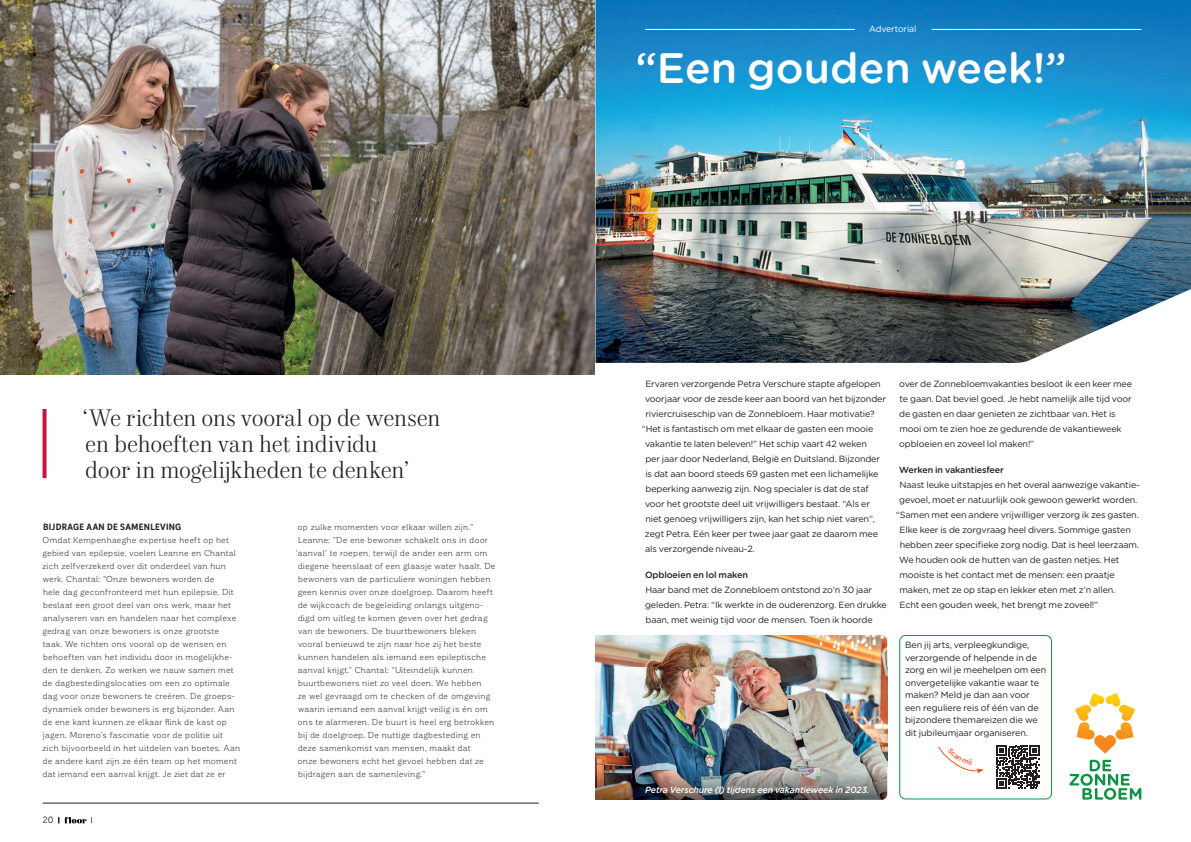
<style>
.page{position:relative;width:1191px;height:842px;background:#fff}
.page>*{position:absolute;margin:0;border:0;box-sizing:border-box;transform-origin:0 0}
.t1{font:500 42.5px "Gotham Rounded";color:#fff}
.t2{font:300 24px/26px "Mort Modern 07";letter-spacing:-.015em;color:#231f20}
.t3{font:9px/12.5px "Gotham Rounded";letter-spacing:-.015em;color:#231f20}
.t4{font:italic 500 9px "Gotham Rounded";letter-spacing:-.01em;color:#fff}
.t5{font:500 9px "Gotham Rounded";letter-spacing:-.015em;color:#231f20}
.t6{font:700 9px "Corporative Sans Cnd TAB";letter-spacing:.03em;color:#231f20}
.t7{font:9px "Gotham Rounded";letter-spacing:-.01em;color:#fff}
.t8{font:9px "Corporative Sans TAB";color:#231f20}
.t9{font:8.5px/13px "Corporative TAB";letter-spacing:.02em;color:#231f20}
</style>
<div class="page">
<svg style="left:59px;top:817px;width:28px;height:6px"></svg>
<hr style="left:43px;top:803px;width:496px;height:1px;background:#231f20">
<svg style="left:43px;top:409px;width:4px;height:69px"></svg>
<img style="left:0;top:0;width:595px;height:374px">
<img style="left:595px;top:0;width:596px;height:363px">
<hr style="left:645px;top:29px;width:210px;height:1px;background:#fff">
<hr style="left:931px;top:29px;width:210px;height:1px;background:#fff">
<svg style="left:1074px;top:693px;width:61px;height:61px"></svg>
<svg style="left:1069px;top:760px;width:72px;height:40px"></svg>
<div style="left:899px;top:635px;width:153px;height:164px;border:1px solid #0d9344;border-radius:6px"></div>
<svg style="left:996px;top:745px;width:43px;height:43px"></svg>
<img style="left:595px;top:635px;width:292px;height:165px">
<svg style="left:938px;top:746px;width:46px;height:28px"></svg>
<h2 class="t2" style="left:82px;top:406px;width:360px">‘We richten ons vooral op de wensen en behoeften van het individu<br>door in mogelijkheden te denken’</h2>
<p class="t6" style="left:43px;top:522px;width:140px">BIJDRAGE AAN DE SAMENLEVING</p>
<p class="t9" style="left:43px;top:534px;width:199px">Omdat Kempenhaeghe expertise heeft op het gebied van epilepsie, voelen Leanne en Chantal zich zelfverzekerd over dit onderdeel van hun werk. Chantal: “Onze bewoners worden de<br>hele dag geconfronteerd met hun epilepsie. Dit beslaat een groot deel van ons werk, maar het analyseren van en handelen naar het complexe gedrag van onze bewoners is onze grootste taak. We richten ons vooral op de wensen en behoeften van het individu door in mogelijkhe&shy;den te denken. Zo werken we nauw samen met de dagbestedingslocaties om een zo optimale dag voor onze bewoners te creëren. De groeps&shy;dynamiek onder bewoners is erg bijzonder. Aan de ene kant kunnen ze elkaar flink de kast op jagen. Moreno’s fascinatie voor de politie uit zich bijvoorbeeld in het uitdelen van boetes. Aan de andere kant zijn ze één team op het moment dat iemand een aanval krijgt. Je ziet dat ze er</p>
<p class="t8" style="left:43px;top:815px;width:12px">20</p>
<p class="t9" style="left:296px;top:521px;width:201px">op zulke momenten voor elkaar willen zijn.” Leanne: “De ene bewoner schakelt ons in door ‘aanval’ te roepen, terwijl de ander een arm om diegene heenslaat of een glaasje water haalt. De bewoners van de particuliere woningen hebben geen kennis over onze doelgroep. Daarom heeft de wijkcoach de begeleiding onlangs uitgeno&shy;digd om uitleg te komen geven over het gedrag van de bewoners. De buurtbewoners bleken vooral benieuwd te zijn naar hoe zij het beste kunnen handelen als iemand een epileptische aanval krijgt.” Chantal: “Uiteindelijk kunnen buurtbewoners niet zo veel doen. We hebben<br>ze wel gevraagd om te checken of de omgeving waarin iemand een aanval krijgt veilig is én om ons te alarmeren. De buurt is heel erg betrokken bij de doelgroep. De nuttige dagbesteding en deze samenkomst van mensen, maakt dat<br>onze bewoners echt het gevoel hebben dat ze bijdragen aan de samenleving.”</p>
<p class="t7" style="left:869px;top:23px;width:49px">Advertorial</p>
<h1 class="t1" style="left:635px;top:38px;width:433px">“Een gouden week!”</h1>
<p class="t3" style="left:645px;top:377px;width:237px">Ervaren verzorgende Petra Verschure stapte afgelopen</p>
<p class="t3" style="left:645px;top:392px;width:242px">voorjaar voor de zesde keer aan boord van het bijzonder</p>
<p class="t3" style="left:645px;top:407px;width:231px">riviercruiseschip van de Zonnebloem. Haar motivatie?</p>
<p class="t3" style="left:642px;top:422px;width:233px">“Het is fantastisch om met elkaar de gasten een mooie</p>
<p class="t3" style="left:645px;top:437px;width:223px">vakantie te laten beleven!” Het schip vaart 42 weken</p>
<p class="t3" style="left:645px;top:452px;width:236px">per jaar door Nederland, België en Duitsland. Bijzonder</p>
<p class="t3" style="left:645px;top:467px;width:235px">is dat aan boord steeds 69 gasten met een lichamelijke</p>
<p class="t3" style="left:645px;top:482px;width:225px">beperking aanwezig zijn. Nog specialer is dat de staf</p>
<p class="t3" style="left:645px;top:497px;width:226px">voor het grootste deel uit vrijwilligers bestaat. “Als er</p>
<p class="t3" style="left:645px;top:512px;width:231px">niet genoeg vrijwilligers zijn, kan het schip niet varen”,</p>
<p class="t3" style="left:645px;top:527px;width:235px">zegt Petra. Eén keer per twee jaar gaat ze daarom mee</p>
<p class="t3" style="left:645px;top:542px;width:111px">als verzorgende niveau-2.</p>
<p class="t5" style="left:645px;top:568px;width:104px">Opbloeien en lol maken</p>
<p class="t3" style="left:645px;top:582px;width:243px;line-height:15px">Haar band met de Zonnebloem ontstond zo’n 30 jaar geleden. Petra: “Ik werkte in de ouderenzorg. Een drukke baan, met weinig tijd voor de mensen. Toen ik hoorde</p>
<p class="t3" style="left:899px;top:376px;width:234px;line-height:15px">over de Zonnebloemvakanties besloot ik een keer mee te gaan. Dat beviel goed. Je hebt namelijk alle tijd voor de gasten en daar genieten ze zichtbaar van. Het is mooi om te zien hoe ze gedurende de vakantieweek opbloeien en zoveel lol maken!”</p>
<p class="t5" style="left:899px;top:463px;width:106px">Werken in vakantiesfeer</p>
<p class="t3" style="left:899px;top:478px;width:242px">Naast leuke uitstapjes en het overal aanwezige vakantie-</p>
<p class="t3" style="left:899px;top:493px;width:240px">gevoel, moet er natuurlijk ook gewoon gewerkt worden.</p>
<p class="t3" style="left:896px;top:508px;width:244px">“Samen met een andere vrijwilliger verzorg ik zes gasten.</p>
<p class="t3" style="left:899px;top:523px;width:233px">Elke keer is de zorgvraag heel divers. Sommige gasten</p>
<p class="t3" style="left:899px;top:538px;width:241px">hebben zeer specifieke zorg nodig. Dat is heel leerzaam.</p>
<p class="t3" style="left:899px;top:553px;width:222px">We houden ook de hutten van de gasten netjes. Het</p>
<p class="t3" style="left:899px;top:568px;width:217px">mooiste is het contact met de mensen: een praatje</p>
<p class="t3" style="left:899px;top:583px;width:217px">maken, met ze op stap en lekker eten met z’n allen.</p>
<p class="t3" style="left:899px;top:598px;width:200px">Echt een gouden week, het brengt me zoveel!”</p>
<p class="t3" style="left:905px;top:638px;width:143px">Ben jij arts, verpleegkundige, verzorgende of helpende in de zorg en wil je meehelpen om een onvergetelijke vakantie waar te maken? Meld je dan aan voor een reguliere reis of één van de bijzondere themareizen die we dit jubileumjaar organiseren.</p>
<p class="t4" style="left:645px;top:783px;width:226px">Petra Verschure (l) tijdens een vakantieweek in 2023.</p>
</div>
